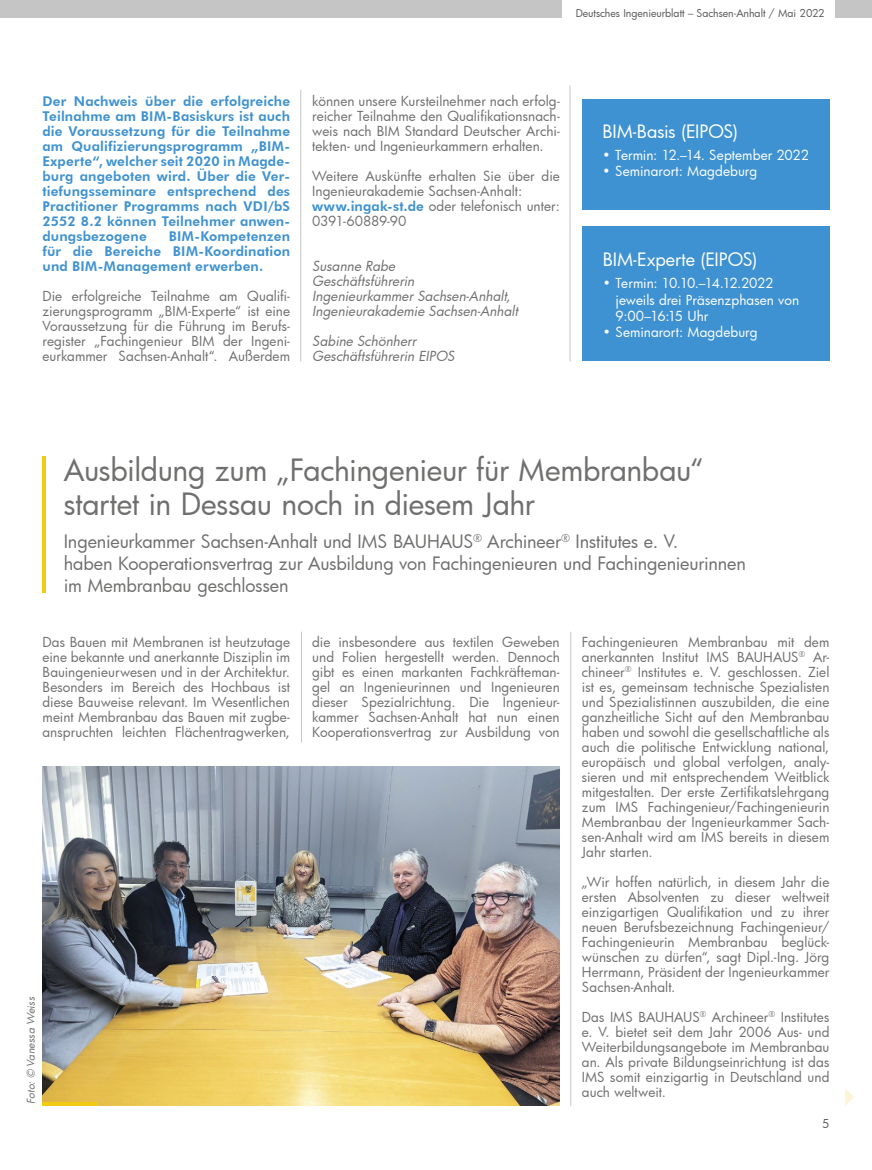
<style>
.page{position:relative;width:872px;height:1170px;background:#fff}
.page>*{position:absolute;margin:0;border:0;box-sizing:border-box;transform-origin:0 0}
.t1{font:30px/34.5px "Futura Bk";letter-spacing:-.015em;color:#6f6f6e}
.t2{font:18px/21.6px "Futura Bk";letter-spacing:-.01em;color:#6f6f6e}
.t3{font:18px "Futura Bk";letter-spacing:-.01em;color:#fff}
.t4{font:13.5px/15px "Futura Bk";letter-spacing:.005em;color:#6f6f6e;text-align:justify}
.t5{font:800 13.5px/15px "Futura BT";letter-spacing:.015em;color:#3f92d1;text-align:justify}
.t6{font:13.5px/16.2px "Futura Bk";color:#fff}
.t7{font:italic 13.5px/15px "Futura Bk";color:#6f6f6e}
.t8{font:12px "Futura Bk";color:#585857}
.t9{font:10.5px "Futura Bk";color:#585857}
.t10{font:italic 10.5px "Futura Bk";letter-spacing:.01em;color:#6f6f6e}
.s1{font-family:"Futura BT";font-weight:800;color:#3f92d1}
</style>
<div class="page">
<div style="left:836px;top:0;width:36px;height:17px;background:#c5c5c5"></div>
<div style="left:0;top:0;width:561px;height:17px;background:#c5c5c5"></div>
<hr style="left:300px;top:90px;width:1px;height:271px;background:#c5c5c5">
<hr style="left:569px;top:85px;width:1px;height:276px;background:#c5c5c5">
<div style="left:581px;top:99px;width:248px;height:111px;background:#3f92d1"></div>
<div style="left:582px;top:226px;width:248px;height:134px;background:#3f92d1"></div>
<hr style="left:43px;top:457px;width:3px;height:136px;background:#f1cb13">
<hr style="left:301px;top:631px;width:1px;height:111px;background:#c5c5c5">
<hr style="left:570px;top:631px;width:1px;height:475px;background:#c5c5c5">
<img style="left:42px;top:766px;width:518px;height:339px">
<hr style="left:43px;top:1102px;width:55px;height:3px;background:#f1cb13">
<svg style="left:845px;top:1088px;width:9px;height:18px"></svg>
<p class="t9" style="left:575px;top:6px;width:250px">Deutsches Ingenieurblatt – Sachsen-Anhalt / Mai 2022</p>
<p class="t5" style="left:43px;top:94px;width:249px">Der Nachweis über die erfolgreiche Teilnahme am BIM-Basiskurs ist auch die Voraussetzung für die Teilnahme am Qualifizierungsprogramm „BIM-Experte“, welcher seit 2020 in Magde&shy;burg angeboten wird. Über die Ver&shy;tiefungsseminare entsprechend des Practitioner Programms nach VDI/bS 2552 8.2 können Teilnehmer anwen&shy;dungsbezogene</p>
<p class="t5" style="left:43px;top:229px;width:249px;text-indent:126px">BIM-Kompetenzen für die Bereiche BIM-Koordination und BIM-Management erwerben.</p>
<p class="t4" style="left:43px;top:289px;width:249px">Die erfolgreiche Teilnahme am Qualifi&shy;zierungsprogramm „BIM-Experte“ ist eine Voraussetzung für die Führung im Berufs&shy;register „Fachingenieur BIM der Ingeni&shy;eurkammer Sachsen-Anhalt“. Außerdem</p>
<p class="t4" style="left:312px;top:94px;width:249px">können unsere Kursteilnehmer nach erfolg&shy;reicher Teilnahme den Qualifikationsnach&shy;weis nach BIM Standard Deutscher Archi&shy;tekten- und Ingenieurkammern erhalten.</p>
<p class="t4" style="left:312px;top:169px;width:249px;text-align:left">Weitere Auskünfte erhalten Sie über die Ingenieurakademie Sachsen-Anhalt: <span class="s1">www.ingak-st.de</span> oder telefonisch unter:<br>0391-60889-90</p>
<p class="t7" style="left:312px;top:259px;width:207px">Susanne Rabe<br>Geschäftsführerin<br>Ingenieurkammer Sachsen-Anhalt,<br>Ingenieurakademie Sachsen-Anhalt</p>
<p class="t7" style="left:312px;top:334px;width:144px">Sabine Schönherr<br>Geschäftsführerin EIPOS</p>
<h2 class="t3" style="left:602px;top:119px;width:137px">BIM-Basis (EIPOS)</h2>
<p class="t6" style="left:602px;top:147px;width:208px">• Termin: 12.–14. September 2022</p>
<p class="t6" style="left:602px;top:163px;width:156px">• Seminarort: Magdeburg</p>
<h2 class="t3" style="left:603px;top:247px;width:156px">BIM-Experte (EIPOS)</h2>
<p class="t6" style="left:615px;top:275px;width:185px;text-indent:-13px">• Termin: 10.10.–14.12.2022 jeweils drei Präsenzphasen von<br>9:00–16:15 Uhr</p>
<p class="t6" style="left:603px;top:323px;width:156px">• Seminarort: Magdeburg</p>
<h1 class="t1" style="left:64px;top:452px;width:641px">Ausbildung zum „Fachingenieur für Membranbau“ startet in Dessau noch in diesem Jahr</h1>
<h2 class="t2" style="left:64px;top:530px;width:683px">Ingenieurkammer Sachsen-Anhalt und IMS BAUHAUS<sup>®</sup> Archineer<sup>®</sup> Institutes e. V.<br>haben Kooperationsvertrag zur Ausbildung von Fachingenieuren und Fachingenieurinnen im Membranbau geschlossen</h2>
<p class="t4" style="left:43px;top:634px;width:249px">Das Bauen mit Membranen ist heutzutage eine bekannte und anerkannte Disziplin im Bauingenieurwesen und in der Architektur.<br>Besonders im Bereich des Hochbaus ist diese Bauweise relevant. Im Wesentlichen meint Membranbau das Bauen mit zugbe&shy;anspruchten leichten Flächentragwerken,</p>
<p class="t4" style="left:312px;top:634px;width:249px">die insbesondere aus textilen Geweben und Folien hergestellt werden. Dennoch gibt es einen markanten Fachkräfteman&shy;gel an Ingenieurinnen und Ingenieuren dieser Spezialrichtung. Die Ingenieur&shy;kammer Sachsen-Anhalt hat nun einen Kooperationsvertrag zur Ausbildung von</p>
<p class="t4" style="left:582px;top:634px;width:249px">Fachingenieuren Membranbau mit dem anerkannten Institut IMS BAUHAUS<sup>®</sup> Ar&shy;chineer<sup>®</sup> Institutes e. V. geschlossen. Ziel ist es, gemeinsam technische Spezialisten und Spezialistinnen auszubilden, die eine ganzheitliche Sicht auf den Membranbau haben und sowohl die gesellschaftliche als auch die politische Entwicklung national, europäisch und global verfolgen, analy&shy;sieren und mit entsprechendem Weitblick mitgestalten. Der erste Zertifikatslehrgang zum IMS Fachingenieur/Fachingenieurin Membranbau der Ingenieurkammer Sach&shy;sen-Anhalt wird am IMS bereits in diesem Jahr starten.</p>
<p class="t4" style="left:582px;top:874px;width:249px">„Wir hoffen natürlich, in diesem Jahr die ersten Absolventen zu dieser weltweit einzigartigen Qualifikation und zu ihrer neuen Berufsbezeichnung Fachingenieur/ Fachingenieurin Membranbau beglück&shy;wünschen zu dürfen“, sagt Dipl.-Ing. Jörg Herrmann, Präsident der Ingenieurkammer Sachsen-Anhalt.</p>
<p class="t4" style="left:582px;top:1009px;width:249px">Das IMS BAUHAUS<sup>®</sup> Archineer<sup>®</sup> Institutes e. V. bietet seit dem Jahr 2006 Aus- und Weiterbildungsangebote im Membranbau an. Als private Bildungseinrichtung ist das IMS somit einzigartig in Deutschland und auch weltweit.</p>
<p class="t10" style="left:24px;top:1104px;width:109px;rotate:-90deg">Foto: © Vanessa Weiss</p>
<p class="t8" style="left:822px;top:1114px;width:9px">5</p>
</div>
